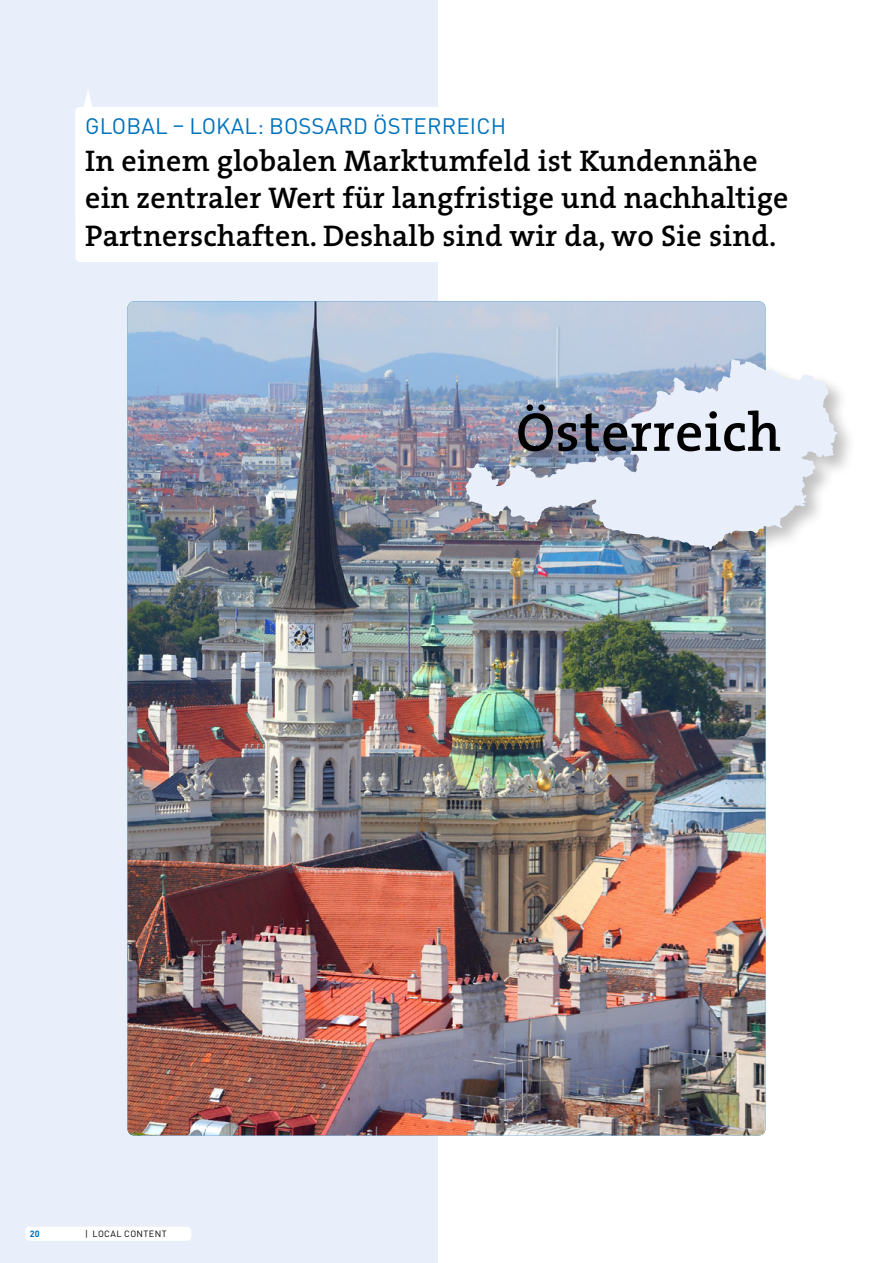
<style>
.page{position:relative;width:893px;height:1263px;background:#fff}
.page>*{position:absolute;margin:0;border:0;box-sizing:border-box;transform-origin:0 0}
.t1{font:55.05px "The Serif HP6 Se Bld";letter-spacing:.01em;color:#000}
.t2{font:30px/37.2px "The Serif HP6 Se Bld";letter-spacing:.01em;color:#000}
.t3{font:22.2px "DINOT";letter-spacing:.01em;color:#0072bb}
.t4{font:9px "DINOT";letter-spacing:.05em;color:#000}
.t5{font:700 9px "DINOT";color:#0072bb}
</style>
<div class="page">
<div style="left:0;top:0;width:438px;height:1263px;background:#e9effa"></div>
<div style="left:25px;top:1227px;width:166px;height:14px;background:#fff;border-radius:4px"></div>
<svg style="left:84px;top:91px;width:8px;height:16px"></svg>
<div style="left:75px;top:107px;width:363px;height:155px;background:#fff"></div>
<img style="left:128px;top:301px;width:637px;height:834px">
<div style="left:463px;top:357px;width:394px;height:212px;background:#000;opacity:.25"></div>
<img style="left:465px;top:359px;width:373px;height:191px">
<p class="t3" style="left:85px;top:111px;width:422px">GLOBAL – LOKAL: BOSSARD ÖSTERREICH</p>
<p class="t2" style="left:85px;top:142px;width:705px">In einem globalen Marktumfeld ist Kundennähe ein zentraler Wert für langfristige und nachhaltige<br>Partnerschaften. Deshalb sind wir da, wo Sie sind.</p>
<p class="t5" style="left:30px;top:1227px;width:12px">20</p>
<p class="t4" style="left:85px;top:1227px;width:83px">| LOCAL CONTENT</p>
<h1 class="t1" style="left:516px;top:396px;width:266px">Österreich</h1>
</div>
